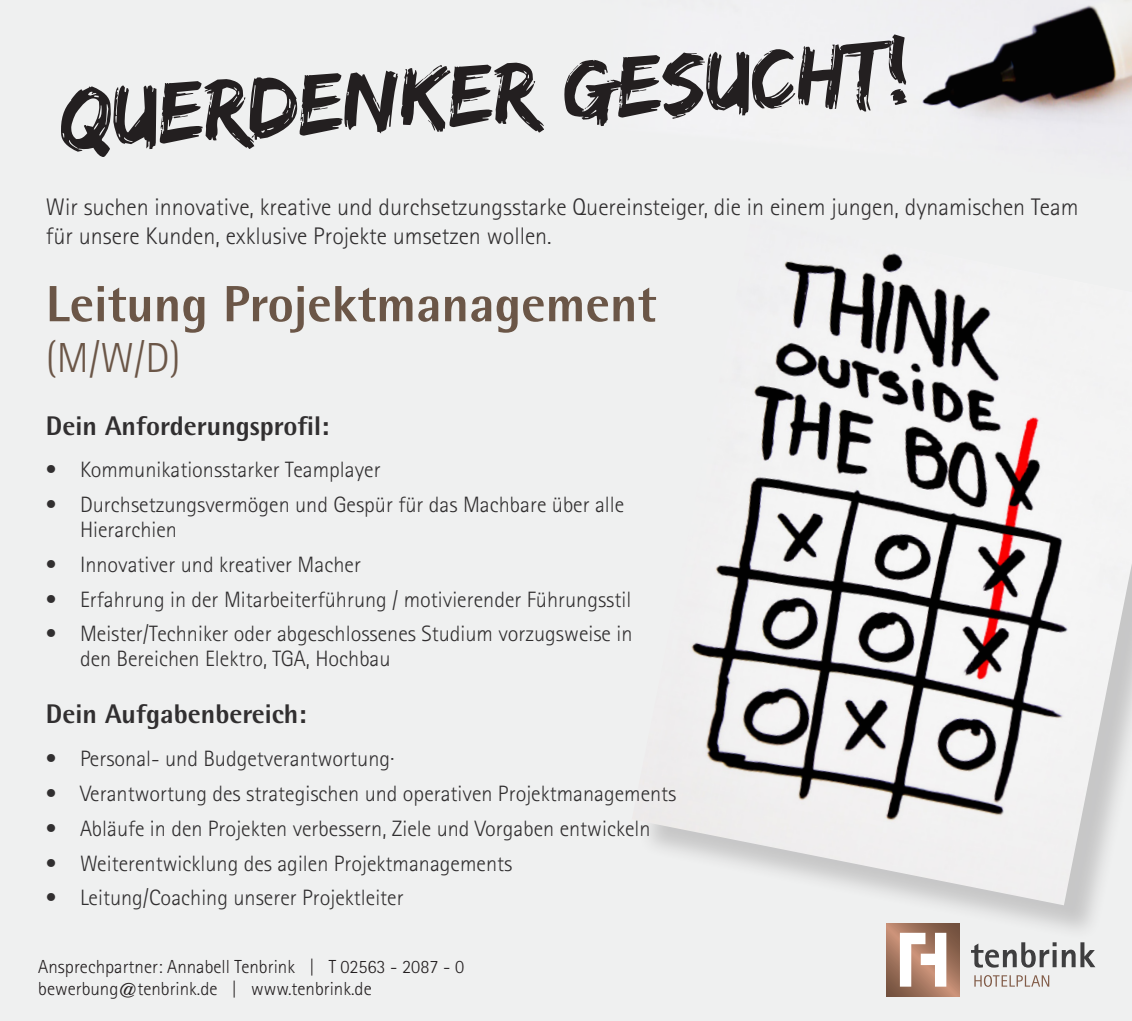
<style>
.page{position:relative;width:1132px;height:1021px;background:#fff}
.page>*{position:absolute;margin:0;border:0;box-sizing:border-box;transform-origin:0 0}
.t1{font:90px "Edo SZ";color:#231f20}
.t2{font:800 51px "Rotis Semi Sans Std";color:#6b5647}
.t3{font:300 42px "Rotis Sans Serif Std";color:#6b5647}
.t4{font:800 27px "Rotis Semi Sans Std";color:#312f30}
.t5{font:300 24px/28.8px "Rotis Sans Serif Std";color:#312f30}
.t6{font:300 22.2px/24.6px "Rotis Sans Serif Std";color:#312f30}
.t7{font:300 18.9px "Rotis Sans Serif Std";color:#231f20}
</style>
<div class="page">
<div style="left:0;top:0;width:1131px;height:1020px;background:#eff0f0"></div>
<img style="left:922px;top:5px;width:209px;height:117px">
<div style="left:637px;top:222px;width:494px;height:719px;background:#231f20;opacity:.2"></div>
<img style="left:637px;top:222px;width:494px;height:683px">
<svg style="left:974px;top:975px;width:7px;height:11px"></svg>
<svg style="left:983px;top:975px;width:8px;height:11px"></svg>
<svg style="left:992px;top:975px;width:56px;height:11px"></svg>
<svg style="left:971px;top:942px;width:123px;height:25px"></svg>
<svg style="left:886px;top:923px;width:73px;height:73px;background:#9d715b"></svg>
<svg style="left:899px;top:932px;width:47px;height:54px"></svg>
<p class="t1" style="left:56px;top:64px;width:853px;rotate:-3deg">QUERDENKER GESUCHT!</p>
<p class="t5" style="left:46px;top:192px;width:1033px">Wir suchen innovative, kreative und durchsetzungsstarke Quereinsteiger, die in einem jungen, dynamischen Team für unsere Kunden, exklusive Projekte umsetzen wollen.</p>
<p class="t2" style="left:46px;top:271px;width:611px">Leitung Projektmanagement</p>
<p class="t3" style="left:46px;top:333px;width:136px">(M/W/D)</p>
<p class="t4" style="left:46px;top:408px;width:284px">Dein Anforderungsprofil:</p>
<p class="t6" style="left:46px;top:457px;width:336px">• Kommunikationsstarker Teamplayer</p>
<p class="t6" style="left:80px;top:492px;width:545px;text-indent:-34px">• Durchsetzungsvermögen und Gespür für das Machbare über alle<br>Hierarchien</p>
<p class="t6" style="left:46px;top:552px;width:316px">• Innovativer und kreativer Macher</p>
<p class="t6" style="left:46px;top:586px;width:586px">• Erfahrung in der Mitarbeiterführung / motivierender Führungsstil</p>
<p class="t6" style="left:80px;top:621px;width:554px;text-indent:-34px">• Meister/Techniker oder abgeschlossenes Studium vorzugsweise in den Bereichen Elektro, TGA, Hochbau</p>
<p class="t4" style="left:46px;top:697px;width:262px">Dein Aufgabenbereich:</p>
<p class="t6" style="left:46px;top:746px;width:350px">• Personal- und Budgetverantwortung·</p>
<p class="t6" style="left:46px;top:781px;width:632px">• Verantwortung des strategischen und operativen Projektmanagements</p>
<p class="t6" style="left:46px;top:815px;width:606px">• Abläufe in den Projekten verbessern, Ziele und Vorgaben entwickeln</p>
<p class="t6" style="left:46px;top:850px;width:467px">• Weiterentwicklung des agilen Projektmanagements</p>
<p class="t6" style="left:46px;top:885px;width:359px">• Leitung/Coaching unserer Projektleiter</p>
<p class="t7" style="left:38px;top:955px;width:427px">Ansprechpartner: Annabell Tenbrink | T 02563 - 2087 - 0</p>
<p class="t7" style="left:38px;top:978px;width:335px">bewerbung@tenbrink.de | www.tenbrink.de</p>
</div>
